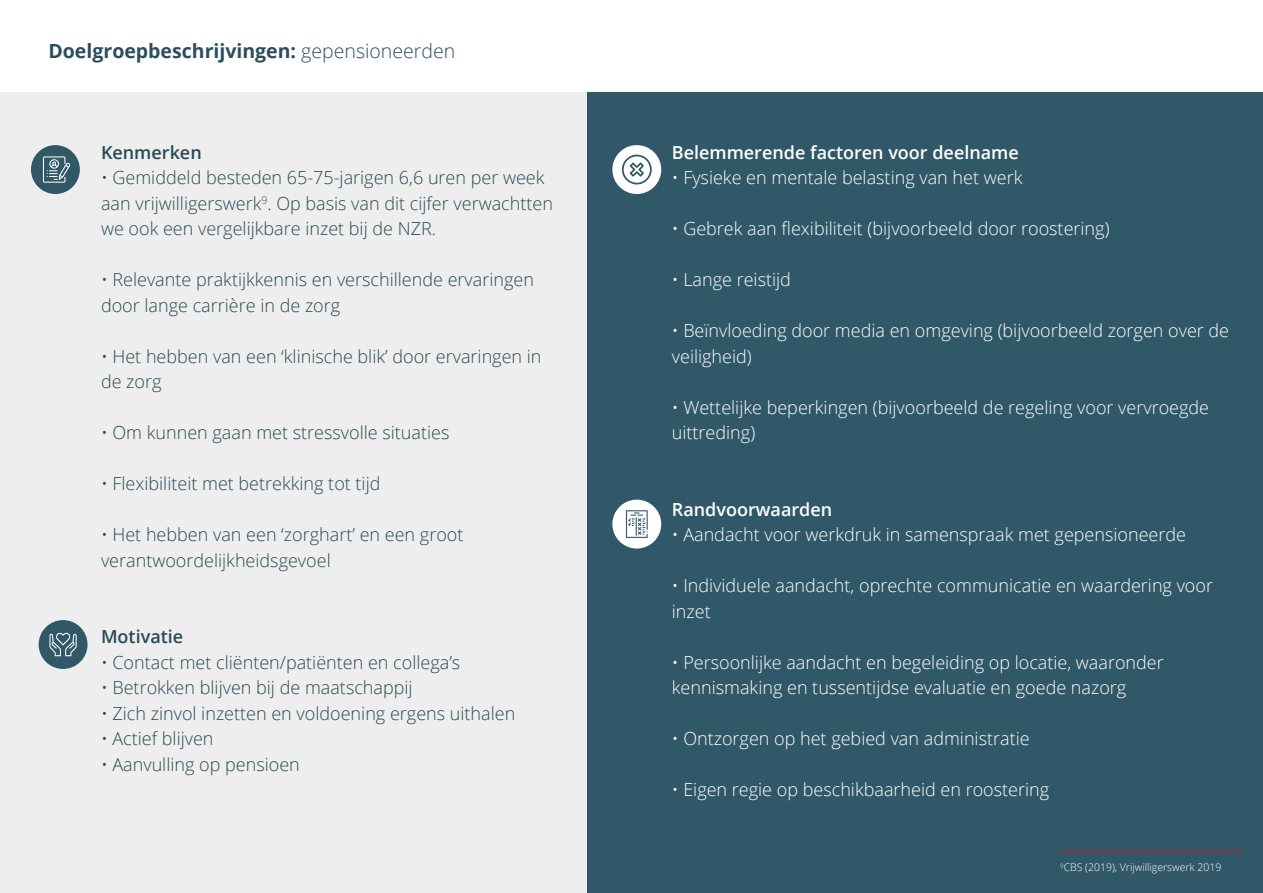
<style>
.page{position:relative;width:1263px;height:893px;background:#fff}
.page>*{position:absolute;margin:0;border:0;box-sizing:border-box;transform-origin:0 0}
.t1{font:700 19.5px "Open Sans";color:#2a4e5d}
.t2{font:300 18px/25.5px "Open Sans";color:#294955}
.t3{font:300 18px/25.5px "Open Sans";color:#fff}
.t4{font:600 18px "Open Sans";color:#fff}
.t5{font:600 18px "Open Sans";color:#294955}
.t6{font:300 10.5px "Open Sans";color:#fff}
.s1{font-weight:300}
</style>
<div class="page">
<div style="left:587px;top:92px;width:676px;height:801px;background:#305868"></div>
<div style="left:0;top:92px;width:587px;height:801px;background:#eee"></div>
<div style="left:612px;top:500px;width:49px;height:49px;background:#fff;border-radius:50%"></div>
<svg style="left:626px;top:510px;width:22px;height:28px"></svg>
<div style="left:612px;top:145px;width:49px;height:49px;background:#fff;border-radius:50%"></div>
<svg style="left:622px;top:154px;width:30px;height:30px"></svg>
<div style="left:39px;top:620px;width:49px;height:49px;background:#315867;border-radius:50%"></div>
<svg style="left:49px;top:632px;width:28px;height:24px"></svg>
<div style="left:31px;top:145px;width:49px;height:49px;background:#315867;border-radius:50%"></div>
<svg style="left:43px;top:156px;width:27px;height:27px"></svg>
<hr style="left:1060px;top:851px;width:183px;height:1px;background:#ac2c36">
<p class="t1" style="left:48px;top:37px;width:408px">Doelgroepbeschrijvingen: <span class="s1">gepensioneerden</span></p>
<p class="t5" style="left:101px;top:140px;width:102px">Kenmerken</p>
<p class="t2" style="left:101px;top:165px;width:453px">• Gemiddeld besteden 65-75-jarigen 6,6 uren per week aan vrijwilligerswerk<sup>9</sup>. Op basis van dit cijfer verwachtten we ook een vergelijkbare inzet bij de NZR.</p>
<p class="t2" style="left:101px;top:267px;width:434px">• Relevante praktijkkennis en verschillende ervaringen door lange carrière in de zorg</p>
<p class="t2" style="left:101px;top:343px;width:442px">• Het hebben van een ‘klinische blik’ door ervaringen in de zorg</p>
<p class="t2" style="left:101px;top:420px;width:350px">• Om kunnen gaan met stressvolle situaties</p>
<p class="t2" style="left:101px;top:471px;width:281px">• Flexibiliteit met betrekking tot tijd</p>
<p class="t2" style="left:101px;top:522px;width:364px">• Het hebben van een ‘zorghart’ en een groot verantwoordelijkheidsgevoel</p>
<p class="t5" style="left:101px;top:624px;width:84px">Motivatie</p>
<p class="t2" style="left:101px;top:649px;width:361px">• Contact met cliënten/patiënten en collega’s</p>
<p class="t2" style="left:101px;top:675px;width:313px">• Betrokken blijven bij de maatschappij</p>
<p class="t2" style="left:101px;top:700px;width:416px">• Zich zinvol inzetten en voldoening ergens uithalen</p>
<p class="t2" style="left:101px;top:726px;width:114px">• Actief blijven</p>
<p class="t2" style="left:101px;top:751px;width:200px">• Aanvulling op pensioen</p>
<p class="t4" style="left:672px;top:140px;width:348px">Belemmerende factoren voor deelname</p>
<p class="t3" style="left:672px;top:165px;width:352px">• Fysieke en mentale belasting van het werk</p>
<p class="t3" style="left:672px;top:216px;width:439px">• Gebrek aan flexibiliteit (bijvoorbeeld door roostering)</p>
<p class="t3" style="left:672px;top:267px;width:121px">• Lange reistijd</p>
<p class="t3" style="left:672px;top:318px;width:559px">• Beïnvloeding door media en omgeving (bijvoorbeeld zorgen over de veiligheid)</p>
<p class="t3" style="left:672px;top:394px;width:539px">• Wettelijke beperkingen (bijvoorbeeld de regeling voor vervroegde uittreding)</p>
<p class="t4" style="left:672px;top:497px;width:162px">Randvoorwaarden</p>
<p class="t3" style="left:672px;top:522px;width:516px">• Aandacht voor werkdruk in samenspraak met gepensioneerde</p>
<p class="t3" style="left:672px;top:573px;width:543px">• Individuele aandacht, oprechte communicatie en waardering voor inzet</p>
<p class="t3" style="left:672px;top:649px;width:493px">• Persoonlijke aandacht en begeleiding op locatie, waaronder kennismaking en tussentijdse evaluatie en goede nazorg</p>
<p class="t3" style="left:672px;top:726px;width:359px">• Ontzorgen op het gebied van administratie</p>
<p class="t3" style="left:672px;top:777px;width:379px">• Eigen regie op beschikbaarheid en roostering</p>
<p class="t6" style="left:1060px;top:860px;width:163px"><sup>9</sup>CBS (2019), Vrijwilligerswerk 2019</p>
</div>
